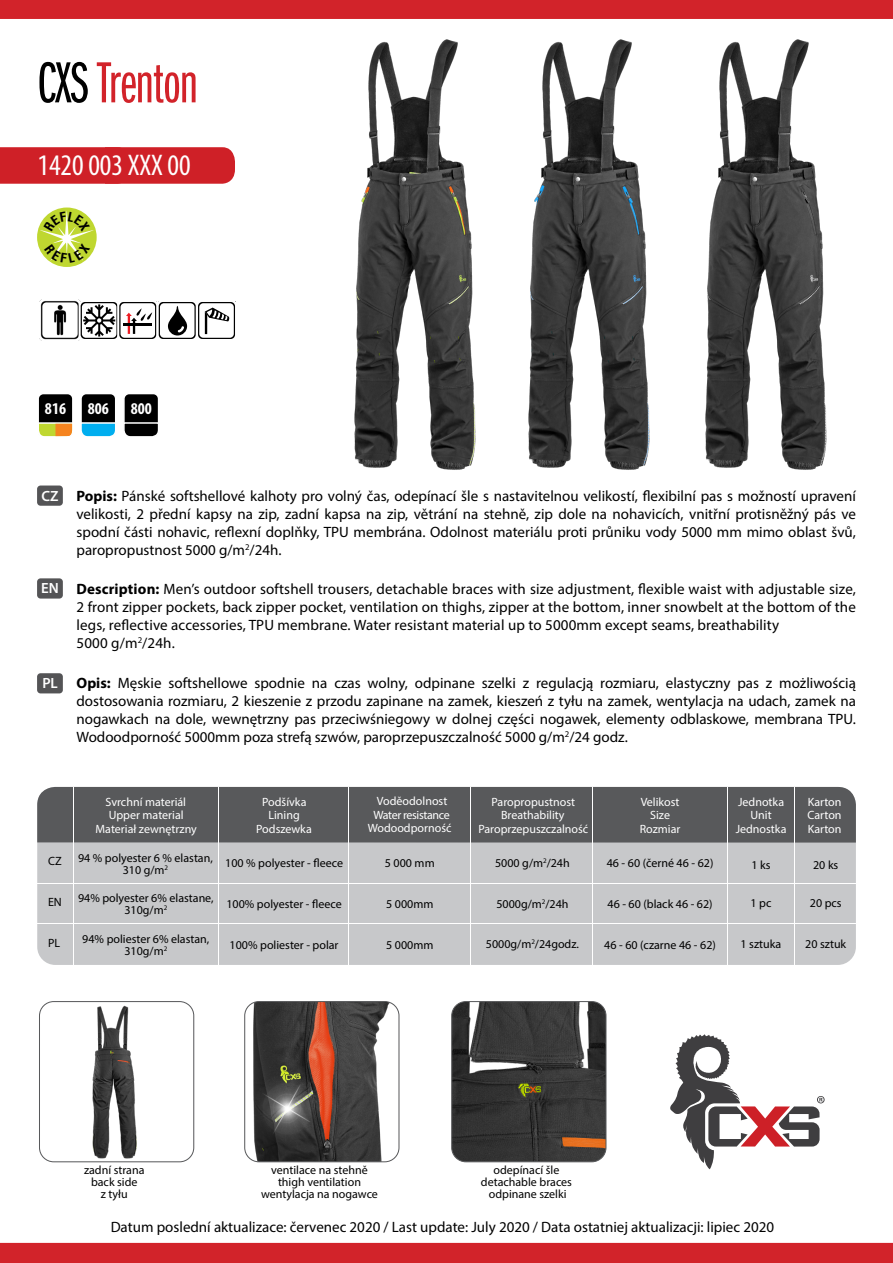
<style>
.page{position:relative;width:893px;height:1263px;background:#fff}
.page>*{position:absolute;margin:0;border:0;box-sizing:border-box;transform-origin:0 0}
.t1{font:60px "Franklin Got Itc DOT Boo Ext Com";letter-spacing:-.01em;color:#d2232a}
.t2{font:condensed 30px "Myriad Pro";color:#fff}
.t3{font:700 condensed 16.5px "Myriad Pro";color:#fff}
.t4{font:15px/18px "Myriad Pro";letter-spacing:.01em;color:#000;text-align:justify}
.t5{font:600 14.85px "Myriad Pro";color:#fff}
.t6{font:12px/12px "Myriad Pro";color:#000;text-align:center}
.t7{font:12px "Myriad Pro";color:#fff}
.t8{font:12px "Myriad Pro";letter-spacing:-.03em;color:#fff}
.s1{color:#000}
.s2{font-weight:700}
</style>
<div class="page">
<div style="left:0;top:147px;width:235px;height:37px;background:#cf2027"></div>
<img style="left:354px;top:41px;width:77px;height:427px">
<svg style="left:37px;top:207px;width:60px;height:60px"></svg>
<div style="left:81px;top:394px;width:35px;height:43px;background:#000;border-radius:5px"></div>
<div style="left:80px;top:393px;width:36px;height:45px;border:2px solid #fff;border-radius:5px"></div>
<div style="left:38px;top:394px;width:35px;height:43px;background:#000;border-radius:5px"></div>
<div style="left:37px;top:393px;width:37px;height:45px;border:2px solid #fff;border-radius:5px"></div>
<svg style="left:37px;top:421px;width:37px;height:17px"></svg>
<img style="left:431px;top:39px;width:177px;height:431px">
<img style="left:608px;top:39px;width:219px;height:431px">
<div style="left:124px;top:394px;width:35px;height:43px;background:#000;border-radius:5px"></div>
<div style="left:123px;top:393px;width:36px;height:45px;border:2px solid #fff;border-radius:5px"></div>
<svg style="left:80px;top:421px;width:79px;height:17px"></svg>
<svg style="left:670px;top:1034px;width:155px;height:135px"></svg>
<div style="left:37px;top:485px;width:26px;height:21px;background:#545456;border-radius:3px"></div>
<div style="left:37px;top:578px;width:26px;height:21px;background:#545456;border-radius:3px"></div>
<div style="left:37px;top:673px;width:26px;height:20px;background:#545456;border-radius:3px"></div>
<div style="left:0;top:0;width:893px;height:19px;background:#d2232a"></div>
<div style="left:0;top:1243px;width:893px;height:20px;background:#d2232a"></div>
<img style="left:40px;top:300px;width:39px;height:41px">
<svg style="left:79px;top:300px;width:157px;height:40px"></svg>
<img style="left:92px;top:1005px;width:45px;height:154px">
<div style="left:39px;top:1001px;width:155px;height:161px;border:1px solid #58595b;border-radius:14px"></div>
<img style="left:245px;top:1001px;width:154px;height:161px">
<div style="left:244px;top:1001px;width:155px;height:161px;border:1px solid #58595b;border-radius:14px"></div>
<img style="left:452px;top:1001px;width:154px;height:161px">
<div style="left:451px;top:1001px;width:155px;height:161px;border:1px solid #58595b;border-radius:14px"></div>
<div style="left:37px;top:787px;width:819px;height:178px;background:#c7c8ca;border-radius:18px"></div>
<div style="left:37px;top:787px;width:819px;height:55px;background:#58595b"></div>
<hr style="left:37px;top:923px;width:819px;height:1px;background:#fff">
<hr style="left:37px;top:883px;width:819px;height:1px;background:#fff">
<hr style="left:794px;top:787px;width:1px;height:178px;background:#fff">
<hr style="left:727px;top:787px;width:1px;height:178px;background:#fff">
<hr style="left:593px;top:787px;width:1px;height:178px;background:#fff">
<hr style="left:470px;top:787px;width:1px;height:178px;background:#fff">
<hr style="left:73px;top:787px;width:1px;height:178px;background:#fff">
<hr style="left:349px;top:787px;width:1px;height:178px;background:#fff">
<hr style="left:219px;top:787px;width:1px;height:178px;background:#fff">
<img style="left:253px;top:1074px;width:69px;height:71px">
<svg style="left:40px;top:211px;width:53px;height:52px;background:#cbde59"></svg>
<h1 class="t1" style="left:37px;top:51px;width:162px"><span class="s1">CXS</span> Trenton</h1>
<h2 class="t2" style="left:38px;top:147px;width:155px">1420 003 XXX 00</h2>
<p class="t3" style="left:45px;top:398px;width:23px">816</p>
<p class="t3" style="left:88px;top:398px;width:23px">806</p>
<p class="t3" style="left:131px;top:398px;width:23px">800</p>
<p class="t5" style="left:42px;top:486px;width:19px">CZ</p>
<p class="t5" style="left:41px;top:579px;width:19px">EN</p>
<p class="t5" style="left:42px;top:674px;width:17px">PL</p>
<p class="t4" style="left:77px;top:486px;width:781px"><span class="s2">Popis:</span> Pánské softshellové kalhoty pro volný čas, odepínací šle s nastavitelnou velikostí, flexibilní pas s možností upravení velikosti, 2 přední kapsy na zip, zadní kapsa na zip, větrání na stehně, zip dole na nohavicích, vnitřní protisněžný pás ve spodní části nohavic, reflexní doplňky, TPU membrána. Odolnost materiálu proti průniku vody 5000 mm mimo oblast švů, paropropustnost 5000 g/m<sup>2</sup>/24h.</p>
<p class="t4" style="left:77px;top:579px;width:781px;text-align:left"><span class="s2">Description:</span> Men’s outdoor softshell trousers, detachable braces with size adjustment, flexible waist with adjustable size, 2 front zipper pockets, back zipper pocket, ventilation on thighs, zipper at the bottom, inner snowbelt at the bottom of the legs, reflective accessories, TPU membrane. Water resistant material up to 5000mm except seams, breathability<br>5000 g/m<sup>2</sup>/24h.</p>
<p class="t4" style="left:77px;top:674px;width:781px"><span class="s2">Opis:</span> Męskie softshellowe spodnie na czas wolny, odpinane szelki z regulacją rozmiaru, elastyczny pas z możliwością dostosowania rozmiaru, 2 kieszenie z przodu zapinane na zamek, kieszeń z tyłu na zamek, wentylacja na udach, zamek na nogawkach na dole, wewnętrzny pas przeciwśniegowy w dolnej części nogawek, elementy odblaskowe, membrana TPU.<br>Wodoodporność 5000mm poza strefą szwów, paroprzepuszczalność 5000 g/m<sup>2</sup>/24 godz.</p>
<p class="t6" style="left:48px;top:855px;width:15px">CZ</p>
<p class="t6" style="left:48px;top:896px;width:15px">EN</p>
<p class="t7" style="left:106px;top:794px;width:82px">Svrchní materiál</p>
<p class="t7" style="left:109px;top:808px;width:76px">Upper material</p>
<p class="t7" style="left:96px;top:822px;width:103px">Materiał zewnętrzny</p>
<p class="t7" style="left:262px;top:794px;width:46px">Podšívka</p>
<p class="t7" style="left:256px;top:821px;width:57px">Podszewka</p>
<p class="t7" style="left:268px;top:808px;width:33px">Lining</p>
<p class="t6" style="left:78px;top:851px;width:136px">94 % polyester 6 % elastan,<br>310 g/m<sup>2</sup></p>
<p class="t6" style="left:225px;top:857px;width:119px">100 % polyester - fleece</p>
<p class="t6" style="left:78px;top:892px;width:137px">94% polyester 6% elastane,<br>310g/m<sup>2</sup></p>
<p class="t6" style="left:226px;top:898px;width:117px">100% polyester - fleece</p>
<p class="t7" style="left:377px;top:794px;width:72px">Voděodolnost</p>
<p class="t7" style="left:368px;top:821px;width:85px">Wodoodporność</p>
<p class="t8" style="left:373px;top:807px;width:78px">Water resistance</p>
<p class="t6" style="left:385px;top:857px;width:51px">5 000 mm</p>
<p class="t6" style="left:386px;top:898px;width:49px">5 000mm</p>
<p class="t7" style="left:492px;top:794px;width:85px">Paropropustnost</p>
<p class="t7" style="left:478px;top:821px;width:111px">Paroprzepuszczalność</p>
<p class="t7" style="left:501px;top:808px;width:65px">Breathability</p>
<p class="t7" style="left:641px;top:794px;width:40px">Velikost</p>
<p class="t7" style="left:640px;top:821px;width:42px">Rozmiar</p>
<p class="t7" style="left:650px;top:808px;width:21px">Size</p>
<p class="t7" style="left:738px;top:794px;width:48px">Jednotka</p>
<p class="t7" style="left:736px;top:821px;width:52px">Jednostka</p>
<p class="t7" style="left:750px;top:808px;width:23px">Unit</p>
<p class="t7" style="left:808px;top:794px;width:35px">Karton</p>
<p class="t7" style="left:808px;top:821px;width:35px">Karton</p>
<p class="t7" style="left:808px;top:808px;width:36px">Carton</p>
<p class="t6" style="left:495px;top:857px;width:76px">5000 g/m<sup>2</sup>/24h</p>
<p class="t6" style="left:607px;top:857px;width:108px">46 - 60 (černé 46 - 62)</p>
<p class="t6" style="left:751px;top:859px;width:21px">1 ks</p>
<p class="t6" style="left:813px;top:859px;width:27px">20 ks</p>
<p class="t6" style="left:496px;top:898px;width:74px">5000g/m<sup>2</sup>/24h</p>
<p class="t6" style="left:607px;top:898px;width:107px">46 - 60 (black 46 - 62)</p>
<p class="t6" style="left:750px;top:897px;width:22px">1 pc</p>
<p class="t6" style="left:810px;top:897px;width:33px">20 pcs</p>
<p class="t6" style="left:82px;top:932px;width:129px">94% poliester 6% elastan,<br>310g/m<sup>2</sup></p>
<p class="t6" style="left:48px;top:936px;width:14px">PL</p>
<p class="t6" style="left:604px;top:938px;width:113px">46 - 60 (czarne 46 - 62)</p>
<p class="t6" style="left:486px;top:938px;width:95px">5000g/m<sup>2</sup>/24godz.</p>
<p class="t6" style="left:230px;top:938px;width:110px">100% poliester - polar</p>
<p class="t6" style="left:386px;top:938px;width:49px">5 000mm</p>
<p class="t6" style="left:741px;top:938px;width:42px">1 sztuka</p>
<p class="t6" style="left:805px;top:938px;width:42px">20 sztuk</p>
<p class="t6" style="left:84px;top:1163px;width:62px">zadní strana back side<br>z tyłu</p>
<p class="t6" style="left:261px;top:1163px;width:118px">ventilace na stehně thigh ventilation wentylacja na nogawce</p>
<p class="t6" style="left:481px;top:1163px;width:93px">odepínací šle detachable braces odpinane szelki</p>
<p class="t4" style="left:111px;top:1218px;width:665px">Datum poslední aktualizace: červenec 2020 / Last update: July 2020 / Data ostatniej aktualizacji: lipiec 2020</p>
</div>
